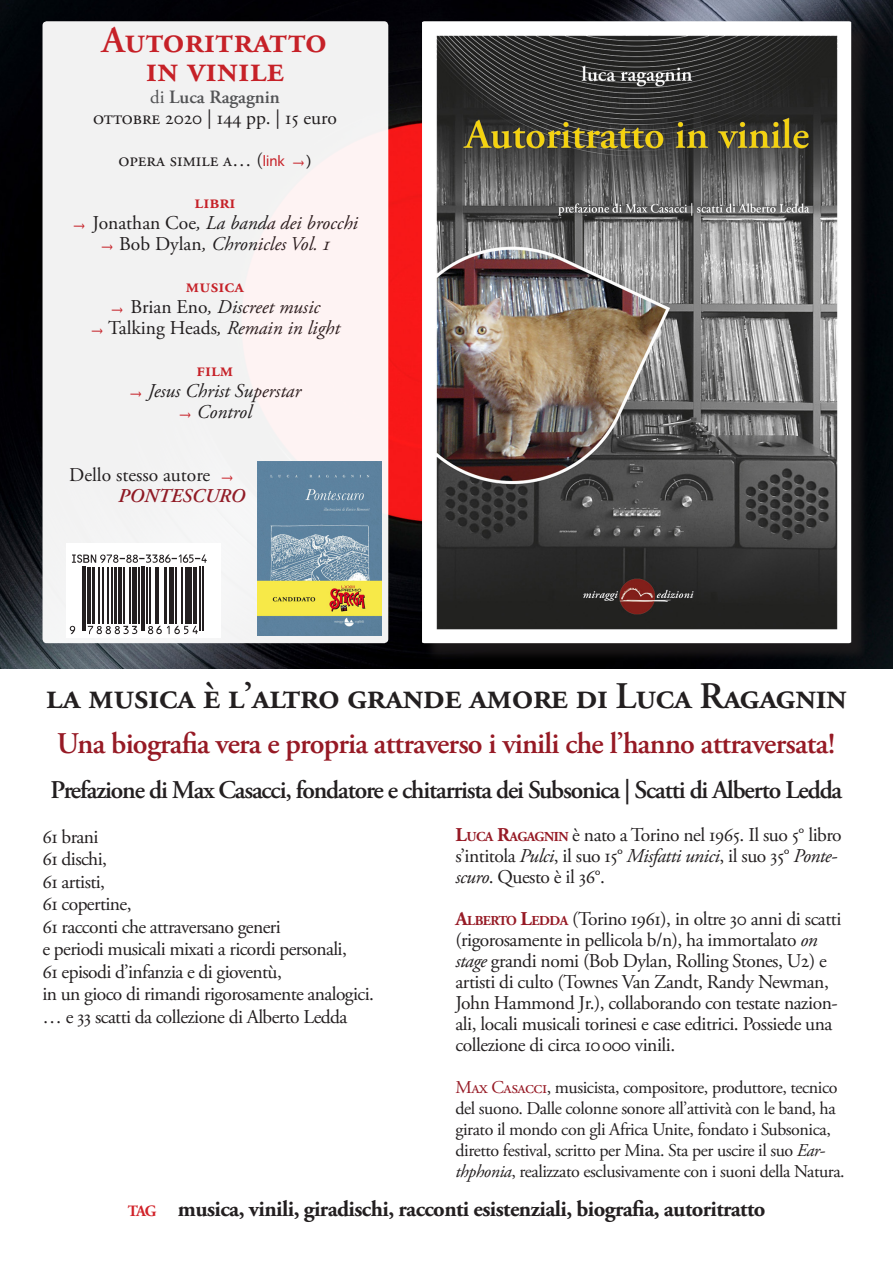
<style>
.page{position:relative;width:893px;height:1263px;background:#fff}
.page>*{position:absolute;margin:0;border:0;box-sizing:border-box;transform-origin:0 0}
.t1{font:600 37.5px "Adobe Garamond Pro";letter-spacing:-.025em;color:#231f20}
.t2{font:600 37.5px/28.5px "Adobe Garamond Pro";color:#d1232a;text-align:center}
.t3{font:600 30px "Adobe Garamond Pro";letter-spacing:-.025em;color:#961a25}
.t4{font:600 25.5px "Adobe Garamond Pro";letter-spacing:-.045em;color:#231f20}
.t5{font:700 22.5px "Adobe Garamond Pro";letter-spacing:-.025em;color:#231f20}
.t6{font:19.5px/21px "Adobe Garamond Pro";letter-spacing:-.025em;color:#231f20}
.t7{font:italic 19.5px/42px "Adobe Garamond Pro";color:#231f20;text-align:center}
.t8{font:19.5px/42px "Adobe Garamond Pro";color:#231f20;text-align:center}
.t9{font:600 18.75px "Adobe Garamond Pro";color:#57585a}
.t10{font:18px/21px "Adobe Garamond Pro";letter-spacing:-.025em;color:#231f20}
.s1{font-weight:400}
.s2{color:#d1232a}
.s3{font-weight:600;color:#d1232a}
.s4{font-style:normal}
.s5{font-weight:600;font-style:normal;color:#d1232a}
.s6{font-weight:600;font-style:italic;color:#961a25}
.s7{font-weight:700;color:#961a25}
.s8{font-weight:700;font-size:13.65px;color:#961a25}
.s9{font-style:italic}
.s10{color:#961a25}
.s11{font-size:15.75px;color:#d1232a}
</style>
<div class="page">
<img style="left:0;top:0;width:893px;height:669px">
<div style="left:424px;top:24px;width:446px;height:638px;background:#231f20;opacity:.75"></div>
<img style="left:422px;top:21px;width:429px;height:622px">
<div style="left:43px;top:21px;width:345px;height:622px;background:#f2f2f2;border-radius:4px"></div>
<svg style="left:67px;top:543px;width:154px;height:95px;fill:#fff"></svg>
<hr style="left:82px;top:567px;width:1px;height:64px;background:#231f20">
<hr style="left:85px;top:567px;width:1px;height:64px;background:#231f20">
<svg style="left:70px;top:626px;width:5px;height:8px"></svg>
<hr style="left:87px;top:566px;width:2px;height:57px;background:#231f20">
<hr style="left:89px;top:566px;width:1px;height:57px;background:#231f20">
<hr style="left:90px;top:566px;width:1px;height:57px;background:#231f20">
<hr style="left:92px;top:566px;width:2px;height:57px;background:#231f20">
<hr style="left:94px;top:566px;width:1px;height:57px;background:#231f20">
<hr style="left:99px;top:566px;width:1px;height:57px;background:#231f20">
<hr style="left:103px;top:566px;width:1px;height:57px;background:#231f20">
<hr style="left:108px;top:566px;width:1px;height:57px;background:#231f20">
<hr style="left:112px;top:566px;width:1px;height:57px;background:#231f20">
<hr style="left:114px;top:566px;width:1px;height:57px;background:#231f20">
<hr style="left:115px;top:566px;width:2px;height:57px;background:#231f20">
<hr style="left:118px;top:566px;width:1px;height:57px;background:#231f20">
<hr style="left:119px;top:566px;width:1px;height:57px;background:#231f20">
<hr style="left:120px;top:566px;width:2px;height:57px;background:#231f20">
<hr style="left:123px;top:566px;width:1px;height:57px;background:#231f20">
<hr style="left:129px;top:566px;width:2px;height:57px;background:#231f20">
<hr style="left:132px;top:566px;width:1px;height:57px;background:#231f20">
<hr style="left:133px;top:566px;width:2px;height:57px;background:#231f20">
<hr style="left:135px;top:566px;width:1px;height:57px;background:#231f20">
<hr style="left:136px;top:566px;width:1px;height:57px;background:#231f20">
<hr style="left:138px;top:566px;width:2px;height:57px;background:#231f20">
<svg style="left:88px;top:626px;width:49px;height:8px"></svg>
<hr style="left:141px;top:566px;width:1px;height:65px;background:#231f20">
<hr style="left:143px;top:566px;width:2px;height:65px;background:#231f20">
<hr style="left:146px;top:566px;width:1px;height:57px;background:#231f20">
<hr style="left:150px;top:566px;width:1px;height:57px;background:#231f20">
<hr style="left:155px;top:566px;width:1px;height:57px;background:#231f20">
<hr style="left:158px;top:566px;width:1px;height:57px;background:#231f20">
<hr style="left:164px;top:566px;width:1px;height:57px;background:#231f20">
<hr style="left:165px;top:566px;width:1px;height:57px;background:#231f20">
<hr style="left:169px;top:566px;width:1px;height:57px;background:#231f20">
<hr style="left:170px;top:566px;width:2px;height:57px;background:#231f20">
<hr style="left:173px;top:566px;width:1px;height:57px;background:#231f20">
<hr style="left:175px;top:566px;width:2px;height:57px;background:#231f20">
<hr style="left:182px;top:566px;width:1px;height:57px;background:#231f20">
<hr style="left:186px;top:566px;width:1px;height:57px;background:#231f20">
<hr style="left:187px;top:566px;width:1px;height:57px;background:#231f20">
<hr style="left:188px;top:566px;width:1px;height:57px;background:#231f20">
<hr style="left:191px;top:566px;width:1px;height:57px;background:#231f20">
<hr style="left:193px;top:566px;width:2px;height:57px;background:#231f20">
<hr style="left:195px;top:566px;width:1px;height:57px;background:#231f20">
<hr style="left:196px;top:566px;width:1px;height:57px;background:#231f20">
<svg style="left:148px;top:626px;width:50px;height:8px"></svg>
<hr style="left:200px;top:566px;width:1px;height:65px;background:#231f20">
<hr style="left:202px;top:566px;width:1px;height:65px;background:#231f20">
<svg style="left:72px;top:554px;width:135px;height:9px"></svg>
<img style="left:258px;top:462px;width:123px;height:173px">
<h1 class="t2" style="left:102px;top:27px;width:227px">Autoritratto in vinile</h1>
<p class="t9" style="left:150px;top:87px;width:131px"><span class="s1">di</span> Luca Ragagnin</p>
<p class="t8" style="left:93px;top:98px;width:246px">ottobre 2020 | 144 pp. | 15 euro opera simile a… (<span class="s2">●</span> <span class="s2">■</span> <span class="s2">→<br></span><span class="s3">libri</span></p>
<p class="t7" style="left:72px;top:203px;width:287px"><span class="s2">→</span> <span class="s4">Jonathan Coe</span>, La banda dei brocchi</p>
<p class="t7" style="left:100px;top:224px;width:231px"><span class="s2">→</span> <span class="s4">Bob Dylan</span>, Chronicles Vol. 1 <span class="s5">musica</span></p>
<p class="t7" style="left:110px;top:287px;width:211px"><span class="s2">→</span> <span class="s4">Brian Eno</span>, Discreet music</p>
<p class="t7" style="left:90px;top:308px;width:251px"><span class="s2">→</span> <span class="s4">Talking Heads</span>, Remain in light <span class="s5">film</span></p>
<p class="t7" style="left:129px;top:371px;width:174px"><span class="s2">→</span> Jesus Christ Superstar</p>
<p class="t7" style="left:178px;top:392px;width:75px"><span class="s2">→</span> Control</p>
<p class="t6" style="left:118px;top:465px;width:129px;text-indent:-49px">Dello stesso autore <span class="s2">→<br></span><span class="s6">PONTESCURO</span></p>
<p class="t1" style="left:46px;top:674px;width:803px">la musica è l’altro grande amore di Luca Ragagnin</p>
<p class="t3" style="left:57px;top:726px;width:781px">Una biografia vera e propria attraverso i vinili che l’hanno attraversata!</p>
<p class="t4" style="left:51px;top:775px;width:794px">Prefazione di Max Casacci, fondatore e chitarrista dei Subsonica | Scatti di Alberto Ledda</p>
<p class="t6" style="left:43px;top:827px;width:58px">61 brani</p>
<p class="t6" style="left:43px;top:849px;width:66px">61 dischi,</p>
<p class="t6" style="left:43px;top:872px;width:64px">61 artisti,</p>
<p class="t6" style="left:43px;top:894px;width:91px">61 copertine,</p>
<p class="t6" style="left:43px;top:916px;width:306px;line-height:22.5px">61 racconti che attraversano generi<br>e periodi musicali mixati a ricordi personali,</p>
<p class="t6" style="left:43px;top:961px;width:333px;line-height:22.5px">61 episodi d’infanzia e di gioventù,<br>in un gioco di rimandi rigorosamente analogici.</p>
<p class="t6" style="left:43px;top:1007px;width:307px">… e 33 scatti da collezione di Alberto Ledda</p>
<p class="t6" style="left:455px;top:825px;width:388px"><span class="s7">L</span><span class="s8">UCA</span> <span class="s7">R</span><span class="s8">AGAGNIN</span> è nato a Torino nel 1965. Il suo 5° libro s’intitola <span class="s9">Pulci</span>, il suo 15° <span class="s9">Misfatti unici</span>, il suo 35° <span class="s9">Ponte&shy;scuro</span>. Questo è il 36°.</p>
<p class="t6" style="left:455px;top:909px;width:387px"><span class="s7">A</span><span class="s8">LBERTO</span> <span class="s7">L</span><span class="s8">EDDA</span> (Torino 1961), in oltre 30 anni di scatti (rigorosamente in pellicola b/n), ha immortalato <span class="s9">on stage</span> grandi nomi (Bob Dylan, Rolling Stones, U2) e artisti di culto (Townes Van Zandt, Randy Newman, John Hammond Jr.), collaborando con testate nazion&shy;ali, locali musicali torinesi e case editrici. Possiede una collezione di circa 10000 vinili.</p>
<p class="t10" style="left:455px;top:1077px;width:391px"><span class="s10">Max Casacci</span>, musicista, compositore, produttore, tecnico del suono. Dalle colonne sonore all’attività con le band, ha girato il mondo con gli Africa Unite, fondato i Subsonica, diretto festival, scritto per Mina. Sta per uscire il suo <span class="s9">Ear&shy;thphonia</span>, realizzato esclusivamente con i suoni della Natura.</p>
<p class="t5" style="left:128px;top:1195px;width:639px"><span class="s11">TAG</span> musica, vinili, giradischi, racconti esistenziali, biografia, autoritratto</p>
</div>
